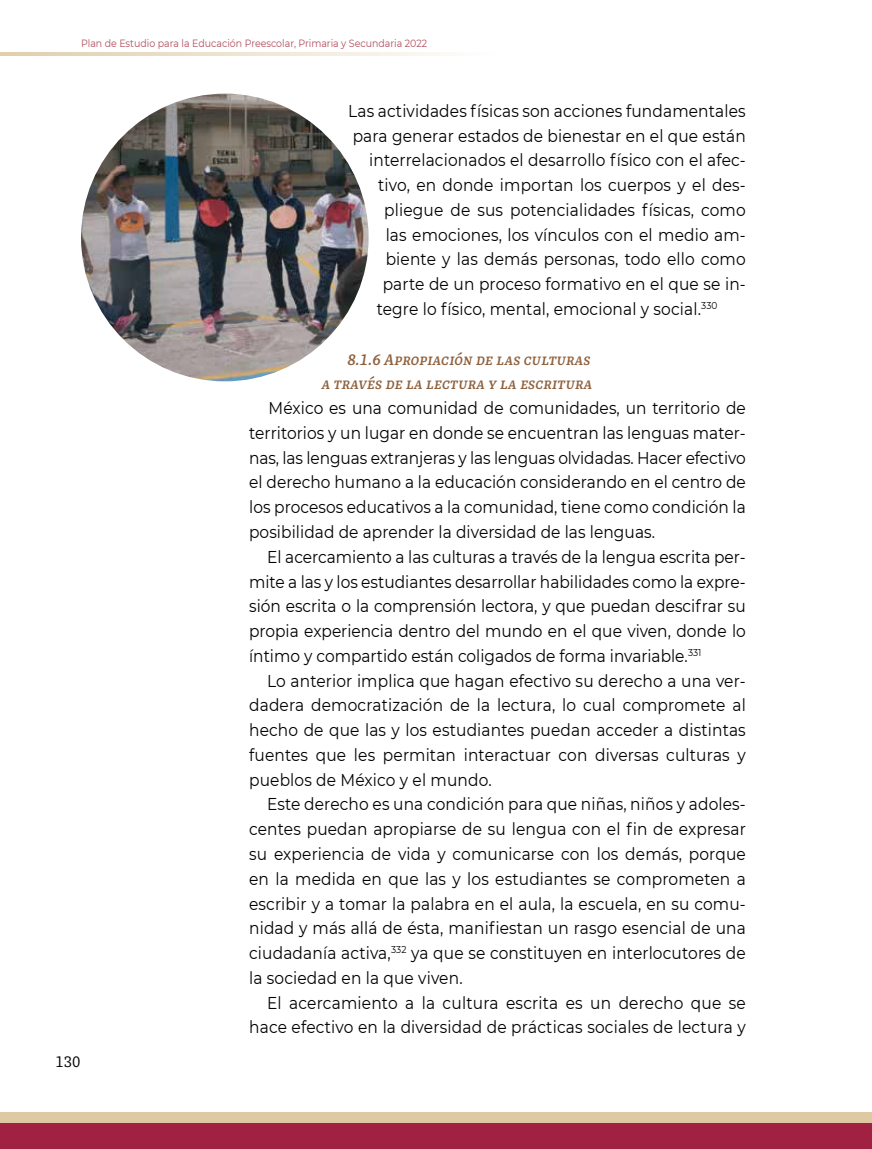
<style>
.page{position:relative;width:872px;height:1149px;background:#fff}
.page>*{position:absolute;margin:0;border:0;box-sizing:border-box;transform-origin:0 0}
.t1{font:17.1px/24.8px "Montserrat";letter-spacing:.01em;color:#000;text-align:justify;scale:.9 1}
.t2{font:15px/24px "GMX Bold Italic Sc";letter-spacing:.01em;color:#8f613d;text-align:right;scale:.9 1}
.t3{font:15px "GMX Regular Sc";color:#000;scale:.9 1}
.t4{font:10.5px "Montserrat";color:#b14d5d;scale:.9 1}
</style>
<div class="page">
<div style="left:0;top:1122px;width:872px;height:26px;background:#a02142"></div>
<div style="left:0;top:1112px;width:872px;height:11px;background:#dec9a3"></div>
<svg style="left:0;top:53px;width:439px;height:2px"></svg>
<img style="left:81px;top:94px;width:287px;height:287px;border-radius:144px">
<p class="t4" style="left:81px;top:36px;width:386px">Plan de Estudio para la Educación Preescolar, Primaria y Secundaria 2022</p>
<p class="t3" style="left:55px;top:1048px;width:29px">130</p>
<p class="t1" style="left:348px;top:98px;width:443px">Las actividades físicas son acciones fundamentales</p>
<p class="t1" style="left:353px;top:122px;width:438px">para generar estados de bienestar en el que están</p>
<p class="t1" style="left:369px;top:147px;width:420px">interrelacionados el desarrollo físico con el afec-</p>
<p class="t1" style="left:378px;top:172px;width:410px">tivo, en donde importan los cuerpos y el des-</p>
<p class="t1" style="left:384px;top:197px;width:403px">pliegue de sus potencialidades físicas, como</p>
<p class="t1" style="left:386px;top:221px;width:402px">las emociones, los vínculos con el medio am-</p>
<p class="t1" style="left:386px;top:246px;width:401px">biente y las demás personas, todo ello como</p>
<p class="t1" style="left:383px;top:271px;width:405px">parte de un proceso formativo en el que se in-</p>
<p class="t1" style="left:377px;top:296px;width:380px">tegre lo físico, mental, emocional y social.<sup>330</sup></p>
<p class="t2" style="left:321px;top:346px;width:302px">8.1.6 Apropiación de las culturas<br>a través de la lectura y la escritura</p>
<p class="t1" style="left:249px;top:395px;width:553px;text-indent:20px">México es una comunidad de comunidades, un territorio de territorios y un lugar en donde se encuentran las lenguas mater&shy;nas, las lenguas extranjeras y las lenguas olvidadas. Hacer efectivo el derecho humano a la educación considerando en el centro de los procesos educativos a la comunidad, tiene como condición la posibilidad de aprender la diversidad de las lenguas.</p>
<p class="t1" style="left:249px;top:543px;width:553px;text-indent:18px">El acercamiento a las culturas a través de la lengua escrita per&shy;mite a las y los estudiantes desarrollar habilidades como la expre&shy;sión escrita o la comprensión lectora, y que puedan descifrar su propia experiencia dentro del mundo en el que viven, donde lo íntimo y compartido están coligados de forma invariable.<sup>331</sup></p>
<p class="t1" style="left:249px;top:667px;width:553px;text-indent:18px">Lo anterior implica que hagan efectivo su derecho a una ver&shy;dadera democratización de la lectura, lo cual compromete al hecho de que las y los estudiantes puedan acceder a distintas fuentes que les permitan interactuar con diversas culturas y pueblos de México y el mundo.</p>
<p class="t1" style="left:249px;top:791px;width:553px;text-indent:18px">Este derecho es una condición para que niñas, niños y adoles&shy;centes puedan apropiarse de su lengua con el fin de expresar su experiencia de vida y comunicarse con los demás, porque en la medida en que las y los estudiantes se comprometen a escribir y a tomar la palabra en el aula, la escuela, en su comu&shy;nidad y más allá de ésta, manifiestan un rasgo esencial de una ciudadanía activa,<sup>332</sup> ya que se constituyen en interlocutores de la sociedad en la que viven.</p>
<p class="t1" style="left:249px;top:989px;width:553px;text-align:right">El acercamiento a la cultura escrita es un derecho que se hace efectivo en la diversidad de prácticas sociales de lectura y</p>
</div>
